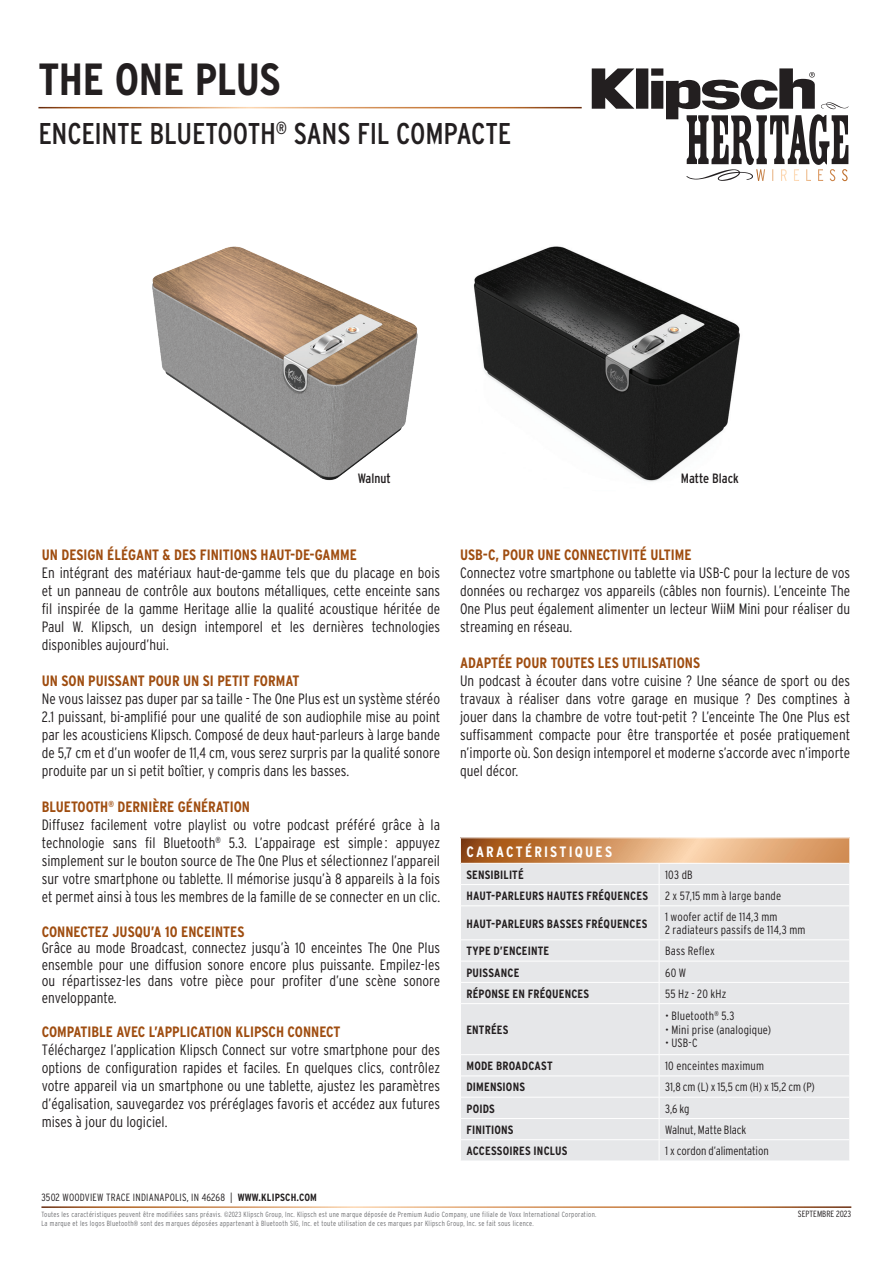
<style>
.page{position:relative;width:893px;height:1263px;background:#fff}
.page>*{position:absolute;margin:0;border:0;box-sizing:border-box;transform-origin:0 0}
.t1{font:700 45px "Interstate Condensed";letter-spacing:-.01em;color:#231f20}
.t2{font:30px "Interstate Condensed";letter-spacing:-.01em;color:#231f20}
.t3{font:300 15px/18px "Interstate Condensed";color:#231f20;text-align:justify}
.t4{font:700 15px "Interstate Condensed";color:#9f4d10}
.t5{font:700 15px "Interstate Condensed";letter-spacing:.145em;color:#fff}
.t6{font:13.5px "Interstate Condensed";color:#231f20}
.t7{font:300 12px/13.5px "Interstate Condensed";letter-spacing:.01em;color:#231f20}
.t8{font:700 12px "Interstate Condensed";letter-spacing:.015em;color:#231f20}
.t9{font:300 12px "Interstate Condensed";letter-spacing:-.01em;color:#231f20}
.t10{font:300 10.5px "Interstate Condensed";letter-spacing:.02em;color:#231f20}
.t11{font:300 9px "Interstate Condensed";color:#231f20}
.t12{font:300 7.5px "Interstate Condensed";letter-spacing:.04em;color:#6c6d70;scale:.95 1}
.s1{font-weight:700;color:#9f4d10}
.s2{font-weight:700}
</style>
<div class="page">
<svg style="left:461px;top:838px;width:388px;height:25px;background:#d49967"></svg>
<div style="left:461px;top:864px;width:388px;height:296px;background:#e6e7e9"></div>
<svg style="left:460px;top:838px;width:1px;height:26px"></svg>
<svg style="left:849px;top:838px;width:1px;height:26px"></svg>
<hr style="left:461px;top:884px;width:198px;height:1px;background:#fff">
<hr style="left:659px;top:884px;width:190px;height:1px;background:#fff">
<svg style="left:659px;top:864px;width:1px;height:41px"></svg>
<hr style="left:461px;top:905px;width:198px;height:1px;background:#fff">
<hr style="left:659px;top:905px;width:190px;height:1px;background:#fff">
<hr style="left:659px;top:906px;width:1px;height:33px;background:#fff">
<hr style="left:461px;top:939px;width:198px;height:1px;background:#fff">
<hr style="left:659px;top:939px;width:190px;height:1px;background:#fff">
<hr style="left:461px;top:961px;width:198px;height:1px;background:#fff">
<hr style="left:659px;top:961px;width:190px;height:1px;background:#fff">
<hr style="left:461px;top:982px;width:198px;height:1px;background:#fff">
<svg style="left:659px;top:940px;width:1px;height:63px"></svg>
<hr style="left:461px;top:1003px;width:198px;height:1px;background:#fff">
<hr style="left:659px;top:1003px;width:190px;height:1px;background:#fff">
<hr style="left:659px;top:1004px;width:1px;height:50px;background:#fff">
<hr style="left:461px;top:1054px;width:198px;height:1px;background:#fff">
<hr style="left:461px;top:1075px;width:198px;height:1px;background:#fff">
<hr style="left:659px;top:1075px;width:190px;height:1px;background:#fff">
<hr style="left:461px;top:1097px;width:198px;height:1px;background:#fff">
<hr style="left:659px;top:1097px;width:190px;height:1px;background:#fff">
<hr style="left:461px;top:1118px;width:198px;height:1px;background:#fff">
<hr style="left:659px;top:1118px;width:190px;height:1px;background:#fff">
<hr style="left:461px;top:1139px;width:198px;height:1px;background:#fff">
<hr style="left:659px;top:1139px;width:190px;height:1px;background:#fff">
<svg style="left:659px;top:1055px;width:1px;height:105px"></svg>
<hr style="left:659px;top:982px;width:190px;height:1px;background:#fff">
<hr style="left:659px;top:1054px;width:190px;height:1px;background:#fff">
<svg style="left:592px;top:68px;width:256px;height:113px"></svg>
<img style="left:473px;top:246px;width:267px;height:236px">
<img style="left:152px;top:246px;width:266px;height:235px">
<h1 class="t1" style="left:38px;top:54px;width:244px">THE ONE PLUS</h1>
<h2 class="t2" style="left:38px;top:116px;width:474px">ENCEINTE BLUETOOTH<sup>®</sup> SANS FIL COMPACTE</h2>
<p class="t6" style="left:358px;top:471px;width:35px">Walnut</p>
<p class="t6" style="left:681px;top:471px;width:60px">Matte Black</p>
<p class="t4" style="left:42px;top:547px;width:317px">UN DESIGN ÉLÉGANT &amp; DES FINITIONS HAUT-DE-GAMME</p>
<p class="t3" style="left:42px;top:564px;width:400px">En intégrant des matériaux haut-de-gamme tels que du placage en bois et un panneau de contrôle aux boutons métalliques, cette enceinte sans fil inspirée de la gamme Heritage allie la qualité acoustique héritée de Paul W. Klipsch, un design intemporel et les dernières technologies disponibles aujourd’hui.</p>
<p class="t4" style="left:42px;top:673px;width:259px">UN SON PUISSANT POUR UN SI PETIT FORMAT</p>
<p class="t3" style="left:42px;top:690px;width:400px">Ne vous laissez pas duper par sa taille - The One Plus est un système stéréo 2.1 puissant, bi-amplifié pour une qualité de son audiophile mise au point par les acousticiens Klipsch. Composé de deux haut-parleurs à large bande de 5,7 cm et d’un woofer de 11,4 cm, vous serez surpris par la qualité sonore produite par un si petit boîtier, y compris dans les basses.</p>
<p class="t3" style="left:42px;top:798px;width:400px;text-align:left"><span class="s1">BLUETOOTH</span><sup>®</sup> <span class="s1">DERNIÈRE GÉNÉRATION<br></span>Diffusez facilement votre playlist ou votre podcast préféré grâce à la technologie sans fil Bluetooth<sup>®</sup> 5.3. L’appairage est simple : appuyez simplement sur le bouton source de The One Plus et sélectionnez l’appareil sur votre smartphone ou tablette. Il mémorise jusqu’à 8 appareils à la fois et permet ainsi à tous les membres de la famille de se connecter en un clic.</p>
<p class="t4" style="left:42px;top:923px;width:204px">CONNECTEZ JUSQU’A 10 ENCEINTES</p>
<p class="t3" style="left:42px;top:940px;width:400px;line-height:16.5px">Grâce au mode Broadcast, connectez jusqu’à 10 enceintes The One Plus ensemble pour une diffusion sonore encore plus puissante. Empilez-les ou répartissez-les dans votre pièce pour profiter d’une scène sonore enveloppante.</p>
<p class="t4" style="left:42px;top:1024px;width:300px">COMPATIBLE AVEC L’APPLICATION KLIPSCH CONNECT</p>
<p class="t3" style="left:42px;top:1041px;width:400px">Téléchargez l’application Klipsch Connect sur votre smartphone pour des options de configuration rapides et faciles. En quelques clics, contrôlez votre appareil via un smartphone ou une tablette, ajustez les paramètres d’égalisation, sauvegardez vos préréglages favoris et accédez aux futures mises à jour du logiciel.</p>
<p class="t10" style="left:41px;top:1192px;width:277px">3502 WOODVIEW TRACE INDIANAPOLIS, IN 46268 | <span class="s2">WWW.KLIPSCH.COM</span></p>
<p class="t4" style="left:460px;top:547px;width:233px">USB-C, POUR UNE CONNECTIVITÉ ULTIME</p>
<p class="t3" style="left:460px;top:564px;width:392px">Connectez votre smartphone ou tablette via USB-C pour la lecture de vos données ou rechargez vos appareils (câbles non fournis). L’enceinte The One Plus peut également alimenter un lecteur WiiM Mini pour réaliser du streaming en réseau.</p>
<p class="t4" style="left:460px;top:655px;width:242px">ADAPTÉE POUR TOUTES LES UTILISATIONS</p>
<p class="t3" style="left:460px;top:672px;width:392px">Un podcast à écouter dans votre cuisine ? Une séance de sport ou des travaux à réaliser dans votre garage en musique ? Des comptines à jouer dans la chambre de votre tout-petit ? L’enceinte The One Plus est suffisamment compacte pour être transportée et posée pratiquement n’importe où. Son design intemporel et moderne s’accorde avec n’importe quel décor.</p>
<p class="t5" style="left:466px;top:843px;width:147px">CARACTÉRISTIQUES</p>
<p class="t8" style="left:466px;top:868px;width:59px">SENSIBILITÉ</p>
<p class="t7" style="left:665px;top:868px;width:29px">103 dB</p>
<p class="t8" style="left:466px;top:889px;width:183px">HAUT-PARLEURS HAUTES FRÉQUENCES</p>
<p class="t7" style="left:665px;top:889px;width:118px">2 x 57,15 mm à large bande</p>
<p class="t8" style="left:466px;top:917px;width:182px">HAUT-PARLEURS BASSES FRÉQUENCES</p>
<p class="t7" style="left:665px;top:910px;width:142px">1 woofer actif de 114,3 mm<br>2 radiateurs passifs de 114,3 mm</p>
<p class="t8" style="left:466px;top:944px;width:84px">TYPE D’ENCEINTE</p>
<p class="t7" style="left:665px;top:944px;width:51px">Bass Reflex</p>
<p class="t8" style="left:466px;top:966px;width:54px">PUISSANCE</p>
<p class="t7" style="left:665px;top:965px;width:22px">60W</p>
<p class="t8" style="left:466px;top:987px;width:124px">RÉPONSE EN FRÉQUENCES</p>
<p class="t7" style="left:665px;top:987px;width:63px">55 Hz - 20 kHz</p>
<p class="t8" style="left:466px;top:1023px;width:44px">ENTRÉES</p>
<p class="t7" style="left:665px;top:1009px;width:71px">• Bluetooth<sup>®</sup> 5.3</p>
<p class="t7" style="left:665px;top:1023px;width:108px">• Mini prise (analogique)</p>
<p class="t7" style="left:665px;top:1036px;width:34px">• USB-C</p>
<p class="t8" style="left:466px;top:1059px;width:88px">MODE BROADCAST</p>
<p class="t7" style="left:665px;top:1059px;width:100px">10 enceintes maximum</p>
<p class="t8" style="left:466px;top:1080px;width:60px">DIMENSIONS</p>
<p class="t7" style="left:665px;top:1080px;width:151px">31,8 cm (L) x 15,5 cm (H) x 15,2 cm (P)</p>
<p class="t8" style="left:466px;top:1102px;width:30px">POIDS</p>
<p class="t7" style="left:665px;top:1101px;width:26px">3,6 kg</p>
<p class="t8" style="left:466px;top:1123px;width:49px">FINITIONS</p>
<p class="t7" style="left:665px;top:1123px;width:83px">Walnut, Matte Black</p>
<p class="t8" style="left:466px;top:1144px;width:102px">ACCESSOIRES INCLUS</p>
<p class="t9" style="left:665px;top:1144px;width:105px">1 x cordon d’alimentation</p>
<p class="t12" style="left:41px;top:1210px;width:586px">Toutes les caractéristiques peuvent être modifiées sans préavis. ©2023 Klipsch Group, Inc. Klipsch est une marque déposée de Premium Audio Company, une filiale de Voxx International Corporation.</p>
<p class="t11" style="left:798px;top:1208px;width:55px">SEPTEMBRE 2023</p>
<p class="t12" style="left:41px;top:1219px;width:520px">La marque et les logos Bluetooth® sont des marques déposées appartenant à Bluetooth SIG, Inc. et toute utilisation de ces marques par Klipsch Group, Inc. se fait sous licence.</p>
</div>
